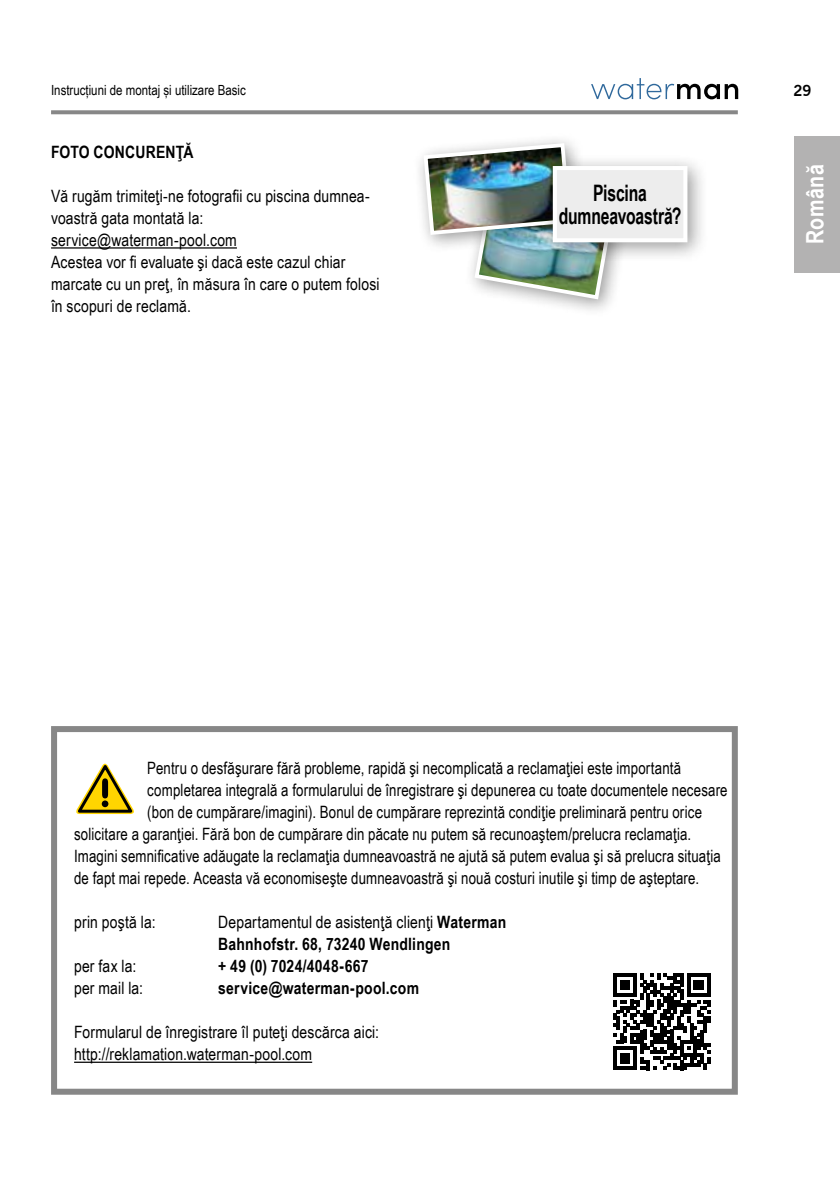
<style>
.page{position:relative;width:840px;height:1191px;background:#fff}
.page>*{position:absolute;margin:0;border:0;box-sizing:border-box;transform-origin:0 0}
.t1{font:700 24px "Arial Narrow";letter-spacing:.02em;color:#fff}
.t2{font:700 22.6px/22.6px "Arial Narrow";letter-spacing:-.01em;color:#000;text-align:center;scale:.84 1}
.t3{font:17px "Arial Narrow";letter-spacing:.01em;color:#000;scale:.95 1}
.t4{font:17px/22px "Arial Narrow";letter-spacing:.01em;color:#000}
.t5{font:700 17px/22px "Arial Narrow";letter-spacing:.015em;color:#000}
.t6{font:700 15px "News Gothic BT";color:#000}
.t7{font:14px "Arial Narrow";color:#000}
.s1{font-weight:400}
</style>
<div class="page">
<svg style="left:51px;top:110px;width:686px;height:4px;fill:#878787"></svg>
<div style="left:794px;top:136px;width:45px;height:136px;background:#b3b2b2"></div>
<svg style="left:591px;top:78px;width:146px;height:21px"></svg>
<hr style="left:74px;top:1061px;width:238px;height:1px;background:#000">
<svg style="left:76px;top:763px;width:58px;height:52px"></svg>
<div style="left:51px;top:726px;width:686px;height:368px;border:6px solid #878787"></div>
<svg style="left:613px;top:973px;width:96px;height:97px"></svg>
<div style="left:464px;top:197px;width:164px;height:121px;background:#000;opacity:.4"></div>
<img style="left:421px;top:141px;width:191px;height:160px">
<hr style="left:51px;top:247px;width:186px;height:1px;background:#000">
<div style="left:540px;top:153px;width:168px;height:111px;background:#000;opacity:.4"></div>
<div style="left:554px;top:168px;width:131px;height:72px;background:#ededed"></div>
<div style="left:552px;top:166px;width:135px;height:76px;border:4px solid #fff"></div>
<p class="t7" style="left:51px;top:80px;width:196px">Instrucțiuni de montaj și utilizare Basic</p>
<p class="t5" style="left:51px;top:140px;width:144px">FOTO CONCURENŢĂ</p>
<p class="t4" style="left:51px;top:184px;width:330px">Vă rugăm trimiteţi-ne fotografii cu piscina dumnea&shy;voastră gata montată la: service@waterman-pool.com<br>Acestea vor fi evaluate şi dacă este cazul chiar marcate cu un preţ, în măsura în care o putem folosi în scopuri de reclamă.</p>
<h2 class="t2" style="left:558px;top:181px;width:148px">Piscina dumneavoastră?</h2>
<p class="t6" style="left:793px;top:82px;width:20px">29</p>
<h1 class="t1" style="left:796px;top:244px;width:82px;rotate:-90deg">Română</h1>
<p class="t3" style="left:147px;top:756px;width:563px">Pentru o desfăşurare fără probleme, rapidă şi necomplicată a reclamaţiei este importantă</p>
<p class="t3" style="left:147px;top:778px;width:612px">completarea integrală a formularului de înregistrare şi depunerea cu toate documentele necesare</p>
<p class="t3" style="left:147px;top:800px;width:585px">(bon de cumpărare/imagini). Bonul de cumpărare reprezintă condiţie preliminară pentru orice</p>
<p class="t3" style="left:74px;top:822px;width:650px">solicitare a garanţiei. Fără bon de cumpărare din păcate nu putem să recunoaştem/prelucra reclamaţia.</p>
<p class="t3" style="left:74px;top:844px;width:682px">Imagini semnificative adăugate la reclamaţia dumneavoastră ne ajută să putem evalua şi să prelucra situaţia</p>
<p class="t3" style="left:74px;top:866px;width:659px">de fapt mai repede. Aceasta vă economiseşte dumneavoastră şi nouă costuri inutile şi timp de aşteptare.</p>
<p class="t4" style="left:74px;top:910px;width:83px">prin poştă la:</p>
<p class="t5" style="left:218px;top:910px;width:289px"><span class="s1">Departamentul de asistenţă clienţi</span> Waterman<br>Bahnhofstr. 68, 73240 Wendlingen</p>
<p class="t4" style="left:74px;top:954px;width:64px">per fax la:</p>
<p class="t5" style="left:218px;top:954px;width:152px">+ 49 (0) 7024/4048-667</p>
<p class="t4" style="left:74px;top:976px;width:70px">per mail la:</p>
<p class="t5" style="left:218px;top:976px;width:202px">service@waterman-pool.com</p>
<p class="t4" style="left:74px;top:1020px;width:306px">Formularul de înregistrare îl puteţi descărca aici: http://reklamation.waterman-pool.com</p>
</div>
